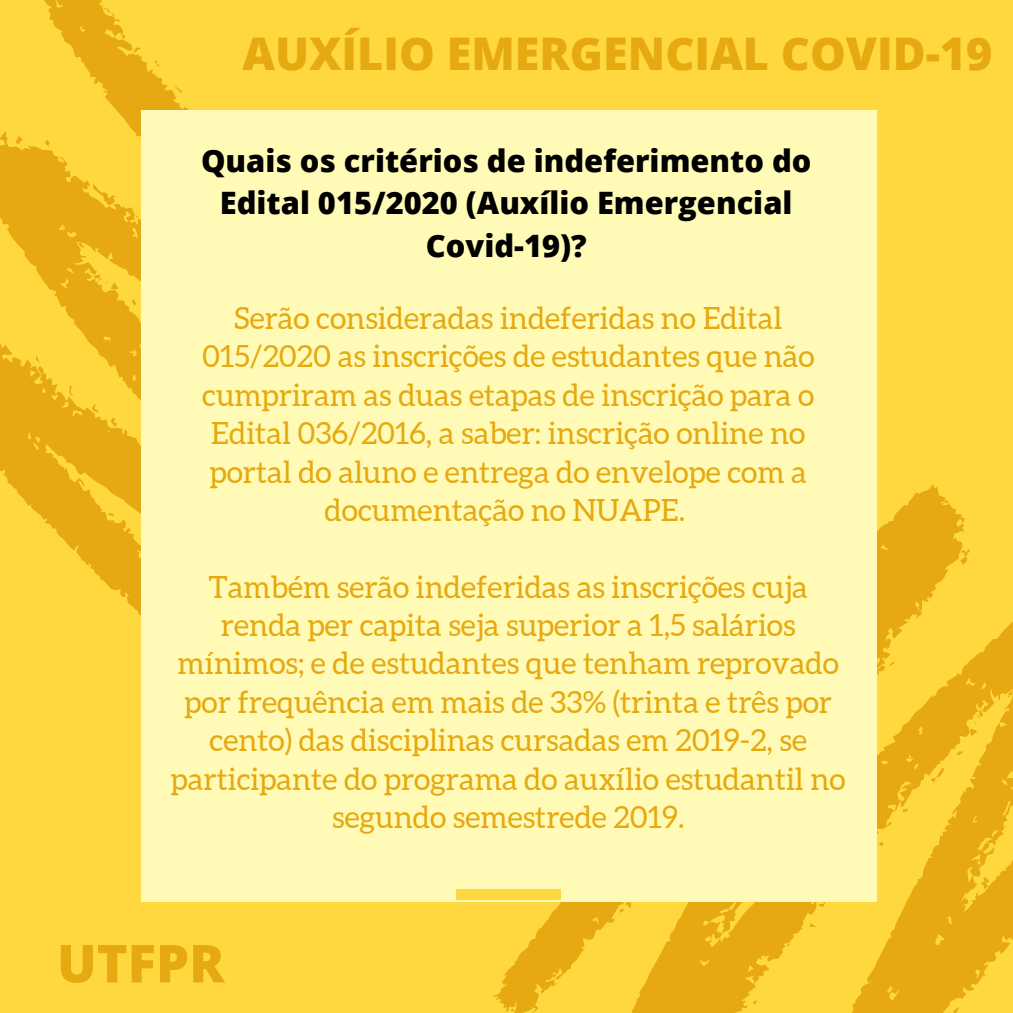
<style>
.page{position:relative;width:1013px;height:1013px;background:#fff}
.page>*{position:absolute;margin:0;border:0;box-sizing:border-box;transform-origin:0 0}
.t1{font:800 52.5px "Open Sans";color:#e6a911}
.t2{font:800 45px "Open Sans";color:#e6a911}
.t3{font:800 30.88px/42.4px "Open Sans";color:#000;text-align:center}
.t4{font:30.62px/38.4px "Aleo";color:#e6a911;text-align:center}
</style>
<div class="page">
<div style="left:0;top:0;width:1012px;height:1012px;background:#ffd840"></div>
<svg style="left:493px;top:394px;width:519px;height:618px"></svg>
<svg style="left:959px;top:546px;width:11px;height:19px"></svg>
<svg style="left:507px;top:998px;width:12px;height:12px"></svg>
<svg style="left:538px;top:971px;width:26px;height:22px"></svg>
<svg style="left:955px;top:748px;width:8px;height:8px"></svg>
<svg style="left:952px;top:1006px;width:8px;height:6px"></svg>
<svg style="left:930px;top:767px;width:16px;height:15px"></svg>
<svg style="left:876px;top:659px;width:19px;height:14px"></svg>
<svg style="left:970px;top:896px;width:8px;height:8px"></svg>
<svg style="left:878px;top:841px;width:6px;height:5px"></svg>
<svg style="left:959px;top:516px;width:6px;height:7px"></svg>
<svg style="left:752px;top:998px;width:6px;height:7px"></svg>
<svg style="left:618px;top:902px;width:18px;height:13px"></svg>
<svg style="left:808px;top:920px;width:8px;height:10px"></svg>
<svg style="left:901px;top:807px;width:7px;height:7px"></svg>
<svg style="left:815px;top:902px;width:32px;height:7px"></svg>
<svg style="left:967px;top:721px;width:15px;height:16px"></svg>
<svg style="left:976px;top:876px;width:15px;height:14px"></svg>
<svg style="left:977px;top:841px;width:13px;height:25px"></svg>
<svg style="left:941px;top:499px;width:8px;height:6px"></svg>
<svg style="left:0;top:0;width:188px;height:616px"></svg>
<svg style="left:91px;top:181px;width:27px;height:26px"></svg>
<svg style="left:47px;top:6px;width:10px;height:10px"></svg>
<svg style="left:0;top:131px;width:23px;height:14px"></svg>
<svg style="left:100px;top:81px;width:10px;height:10px"></svg>
<svg style="left:129px;top:298px;width:8px;height:9px"></svg>
<svg style="left:65px;top:384px;width:12px;height:13px"></svg>
<svg style="left:173px;top:83px;width:10px;height:11px"></svg>
<svg style="left:108px;top:511px;width:7px;height:8px"></svg>
<svg style="left:33px;top:356px;width:13px;height:19px"></svg>
<svg style="left:154px;top:60px;width:7px;height:7px"></svg>
<svg style="left:131px;top:39px;width:9px;height:15px"></svg>
<svg style="left:45px;top:140px;width:11px;height:8px"></svg>
<svg style="left:91px;top:404px;width:28px;height:27px"></svg>
<svg style="left:105px;top:276px;width:14px;height:16px"></svg>
<div style="left:141px;top:110px;width:735px;height:792px;background:#fffbb7"></div>
<div style="left:456px;top:889px;width:105px;height:11px;background:#ffd840"></div>
<h2 class="t2" style="left:242px;top:22px;width:751px">AUXÍLIO EMERGENCIAL COVID-19</h2>
<p class="t3" style="left:201px;top:139px;width:612px">Quais os critérios de indeferimento do<br>Edital 015/2020 (Auxílio Emergencial<br>Covid-19)?</p>
<p class="t4" style="left:202px;top:299px;width:614px">Serão consideradas indeferidas no Edital 015/2020 as inscrições de estudantes que não cumpriram as duas etapas de inscrição para o Edital 036/2016, a saber: inscrição online no portal do aluno e entrega do envelope com a documentação no NUAPE.</p>
<p class="t4" style="left:171px;top:567px;width:676px">Também serão indeferidas as inscrições cuja renda per capita seja superior a 1,5 salários mínimos; e de estudantes que tenham reprovado por frequência em mais de 33% (trinta e três por cento) das disciplinas cursadas em 2019-2, se participante do programa do auxílio estudantil no segundo semestrede 2019.</p>
<h1 class="t1" style="left:57px;top:926px;width:169px">UTFPR</h1>
</div>
